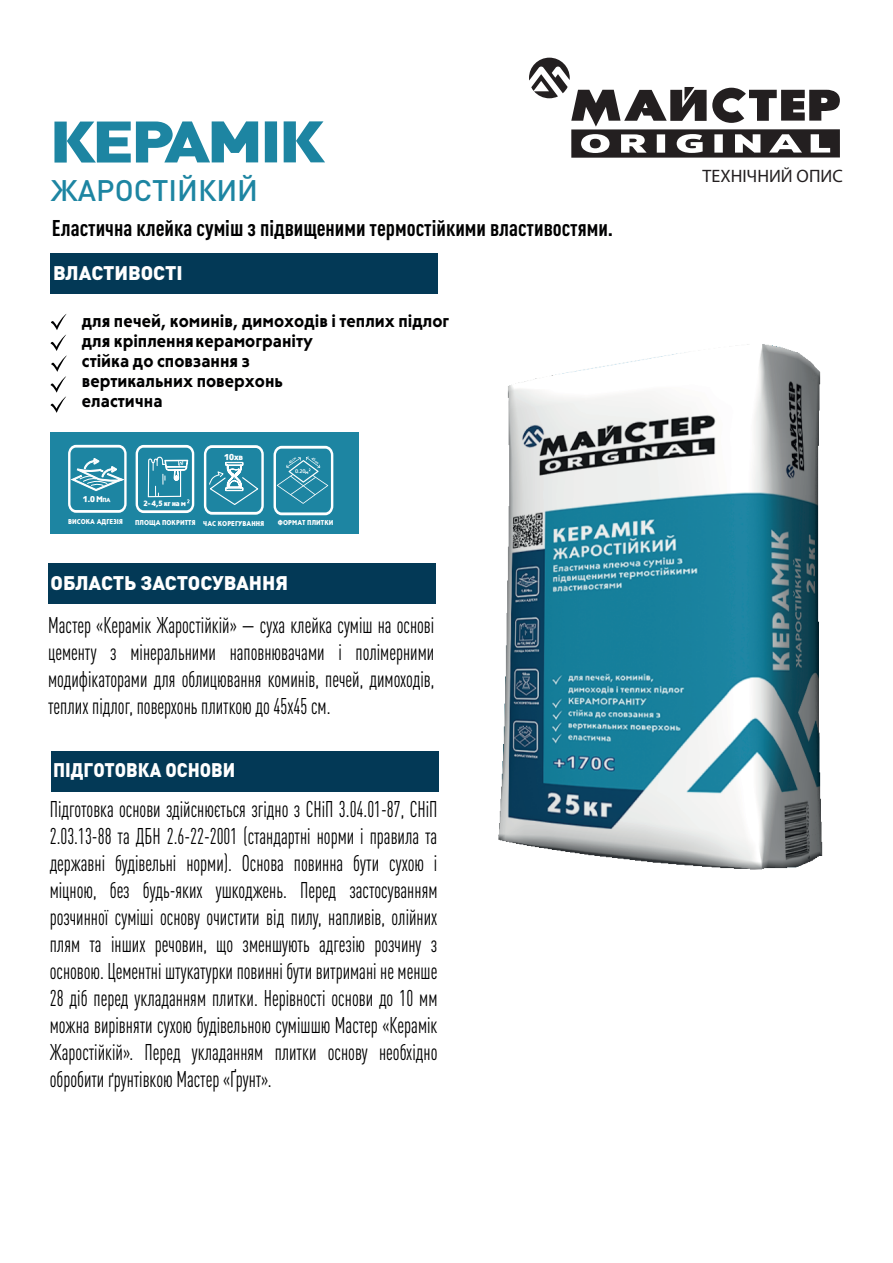
<style>
.page{position:relative;width:893px;height:1263px;background:#fff}
.page>*{position:absolute;margin:0;border:0;box-sizing:border-box;transform-origin:0 0}
.t1{font:900 57.6px "DIN Pro";letter-spacing:-.05em;color:#1d85a2;scale:1.22 1}
.t2{font:500 29.4px "DIN Pro";color:#1d85a2}
.t3{font:condensed 22.5px/27px "DIN Pro";color:#000001;text-align:justify;scale:.85 1}
.t4{font:700 condensed 22.5px "DIN Pro";color:#000001}
.t5{font:900 19.5px "DIN Pro";color:#fff}
.t6{font:900 19.5px "DIN Pro";color:#fff;scale:.91 1}
.t7{font:600 18px/20px "Corsica MX";color:#000001}
.t8{font:18px "Myriad Pro";color:#231f20}
.t9{font:700 condensed 8.55px "Corsica MX";color:#fff;scale:1.22 1}
.t10{font:700 condensed 8.4px "Corsica MX";color:#fff;scale:1.22 1}
.t11{font:700 condensed 7.65px "Corsica MX";color:#fff;scale:1.22 1}
.t12{font:700 condensed 6.9px "Corsica MX";letter-spacing:.01em;color:#fff;scale:1.11 1}
.t13{font:500 condensed 5.25px "Corsica MX";color:#fff;scale:1.22 1}
.t14{font:500 condensed 3.75px "Corsica MX";color:#fff;scale:1.22 1}
.s1{font-size:5.85px}
</style>
<div class="page">
<div style="left:48px;top:563px;width:388px;height:41px;background:#033956"></div>
<div style="left:51px;top:751px;width:388px;height:40px;background:#033956"></div>
<svg style="left:529px;top:58px;width:311px;height:100px"></svg>
<div style="left:51px;top:254px;width:387px;height:40px;background:#033956"></div>
<div style="left:50px;top:433px;width:309px;height:101px;background:#1d85a2"></div>
<img style="left:498px;top:344px;width:325px;height:526px">
<svg style="left:50px;top:314px;width:17px;height:99px"></svg>
<svg style="left:68px;top:445px;width:59px;height:68px"></svg>
<svg style="left:136px;top:253px;width:58px;height:260px"></svg>
<svg style="left:204px;top:445px;width:60px;height:70px"></svg>
<svg style="left:274px;top:446px;width:59px;height:69px"></svg>
<h1 class="t1" style="left:49px;top:92px;width:227px">КEРАМIК</h1>
<h2 class="t2" style="left:51px;top:167px;width:209px">ЖАРОСТІЙКИЙ</h2>
<p class="t4" style="left:52px;top:211px;width:563px">Еластична клейка суміш з підвищеними термостійкими властивостями.</p>
<p class="t5" style="left:53px;top:256px;width:131px">ВЛАСТИВОСТІ</p>
<p class="t7" style="left:82px;top:310px;width:369px">для печей, коминів, димоходів і теплих підлог для кріпленнякерамограніту<br>стійка до сповзання з<br>вертикальних поверхонь<br>еластична</p>
<p class="t10" style="left:83px;top:493px;width:24px;rotate:1deg">1.0 М<span class="s1">ПА</span></p>
<p class="t12" style="left:68px;top:517px;width:51px">ВИСОКА АДГЕЗІЯ</p>
<p class="t9" style="left:224px;top:451px;width:17px;rotate:1deg">10хв</p>
<p class="t14" style="left:288px;top:461px;width:8px;rotate:-35deg">45см</p>
<p class="t14" style="left:313px;top:456px;width:8px;rotate:37deg">45см</p>
<p class="t13" style="left:295px;top:468px;width:13px;rotate:1deg">0.20м</p>
<p class="t11" style="left:143px;top:498px;width:37px;rotate:1deg">2- 4,5 кг на м</p>
<p class="t12" style="left:135px;top:518px;width:56px">ПЛОЩА ПОКРИТТЯ</p>
<p class="t12" style="left:203px;top:519px;width:57px">ЧАС КОРЕГУВАННЯ</p>
<p class="t12" style="left:278px;top:518px;width:52px">ФОРМАТ ПЛИТКИ</p>
<p class="t5" style="left:51px;top:566px;width:239px">ОБЛАСТЬ ЗАСТОСУВАННЯ</p>
<p class="t3" style="left:48px;top:609px;width:456px">Мастер «Керамік Жаростійкій» — суха клейка суміш на основі цементу з мінеральними наповнювачами і полімерними модифікаторами для облицювання коминів, печей, димоходів, теплих підлог, поверхонь плиткою до 45х45 см.</p>
<p class="t6" style="left:53px;top:754px;width:202px">ПІДГОТОВКА ОСНОВИ</p>
<p class="t3" style="left:50px;top:794px;width:458px">Підготовка основи здійснюється згідно з СНіП 3.04.01-87, СНіП 2.03.13-88 та ДБН 2.6-22-2001 (стандартні норми і правила та державні будівельні норми). Основа повинна бути сухою і міцною, без будь-яких ушкоджень. Перед застосуванням розчинної суміші основу очистити від пилу, напливів, олійних плям та інших речовин, що зменшують адгезію розчину з основою. Цементні штукатурки повинні бути витримані не менше 28 діб перед укладанням плитки. Нерівності основи до 10 мм можна вирівняти сухою будівельною сумішшю Мастер «Керамік Жаростійкій». Перед укладанням плитки основу необхідно обробити ґрунтівкою Мастер «Ґрунт».</p>
<p class="t8" style="left:703px;top:165px;width:142px">ТЕХНІЧНИЙ ОПИС</p>
</div>
